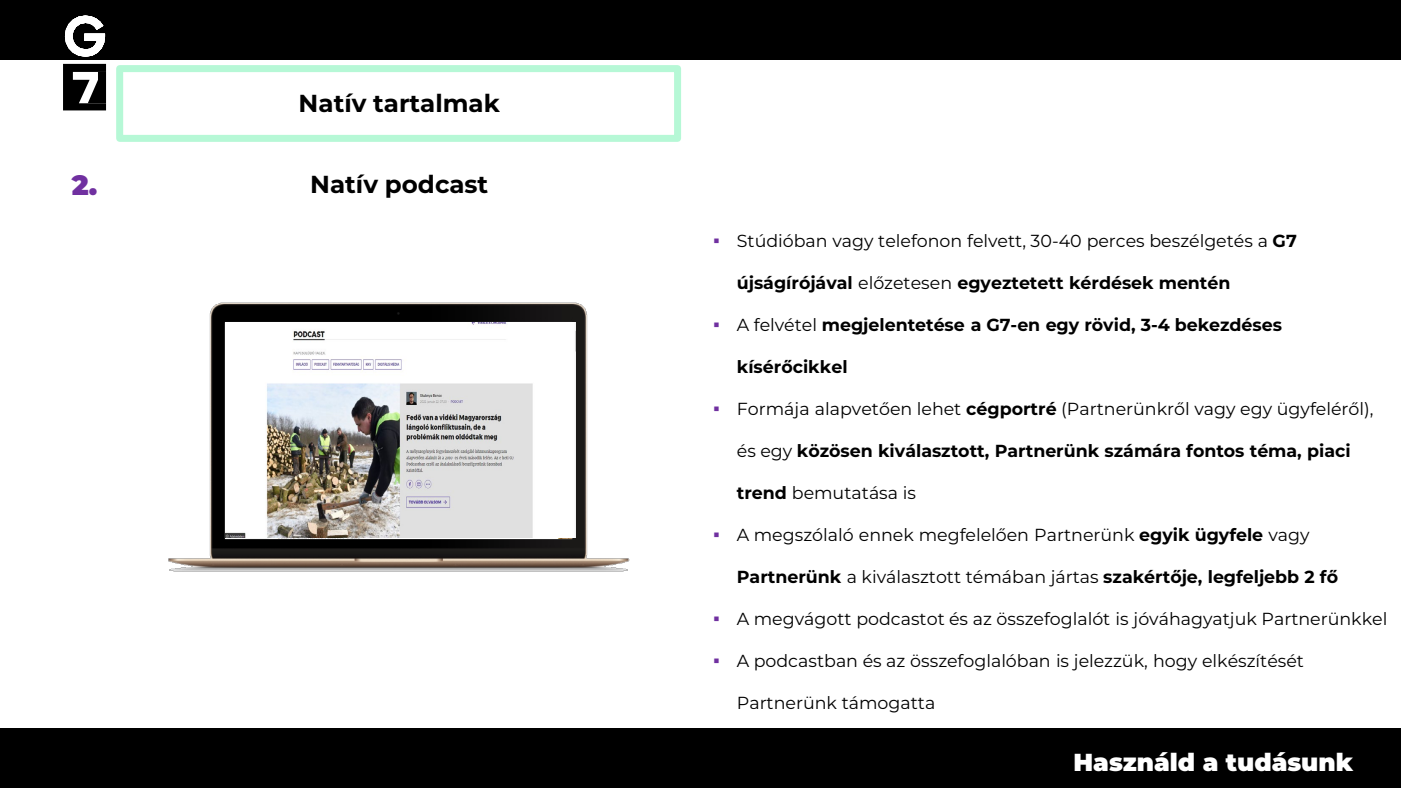
<style>
.page{position:relative;width:1401px;height:788px;background:#fff}
.page>*{position:absolute;margin:0;border:0;box-sizing:border-box;transform-origin:0 0}
.t1{font:900 28px "Montserrat";color:#7030a0}
.t2{font:700 24.5px "Montserrat";color:#000}
.t3{font:900 24.5px "Montserrat";color:#fff}
.t4{font:17.5px "Montserrat";color:#000}
.t5{font:700 17.5px "Montserrat";color:#000}
.s1{font-family:"Calibri";font-size:19.25px;color:#7030a0}
.s2{font-weight:700}
.s3{font-weight:400}
.s4{font-family:"Calibri";font-weight:400;font-size:19.25px;color:#7030a0}
</style>
<div class="page">
<div style="left:0;top:728px;width:1400px;height:60px;background:#000"></div>
<div style="left:0;top:0;width:1400px;height:59px;background:#000"></div>
<svg style="left:63px;top:64px;width:43px;height:46px"></svg>
<svg style="left:65px;top:16px;width:40px;height:41px"></svg>
<img style="left:168px;top:302px;width:462px;height:270px">
<img style="left:225px;top:322px;width:350px;height:215px">
<div style="left:116px;top:65px;width:565px;height:77px;border:7px solid #b6f8d6"></div>
<p class="t2" style="left:298px;top:85px;width:203px">Natív tartalmak</p>
<p class="t1" style="left:72px;top:163px;width:27px">2.</p>
<p class="t2" style="left:310px;top:166px;width:180px">Natív podcast</p>
<p class="t4" style="left:713px;top:228px;width:585px"><span class="s1">▪</span> Stúdióban vagy telefonon felvett, 30-40 perces beszélgetés a <span class="s2">G7</span></p>
<p class="t5" style="left:736px;top:270px;width:495px">újságírójával <span class="s3">előzetesen</span> egyeztetett kérdések mentén</p>
<p class="t5" style="left:713px;top:312px;width:570px"><span class="s4">▪</span> <span class="s3">A felvétel</span> megjelentetése a G7-en egy rövid, 3-4 bekezdéses</p>
<p class="t5" style="left:736px;top:354px;width:112px">kísérőcikkel</p>
<p class="t4" style="left:713px;top:396px;width:661px"><span class="s1">▪</span> Formája alapvetően lehet <span class="s2">cégportré</span> (Partnerünkről vagy egy ügyfeléről),</p>
<p class="t5" style="left:736px;top:438px;width:615px"><span class="s3">és egy</span> közösen kiválasztott, Partnerünk számára fontos téma, piaci</p>
<p class="t4" style="left:736px;top:480px;width:181px"><span class="s2">trend</span> bemutatása is</p>
<p class="t4" style="left:713px;top:522px;width:598px"><span class="s1">▪</span> A megszólaló ennek megfelelően Partnerünk <span class="s2">egyik ügyfele</span> vagy</p>
<p class="t5" style="left:736px;top:564px;width:602px">Partnerünk <span class="s3">a kiválasztott témában jártas</span> szakértője, legfeljebb 2 fő</p>
<p class="t4" style="left:713px;top:606px;width:675px"><span class="s1">▪</span> A megvágott podcastot és az összefoglalót is jóváhagyatjuk Partnerünkkel</p>
<p class="t4" style="left:713px;top:648px;width:592px"><span class="s1">▪</span> A podcastban és az összefoglalóban is jelezzük, hogy elkészítését</p>
<p class="t4" style="left:736px;top:690px;width:200px">Partnerünk támogatta</p>
<p class="t3" style="left:1073px;top:743px;width:281px">Használd a tudásunk</p>
</div>
